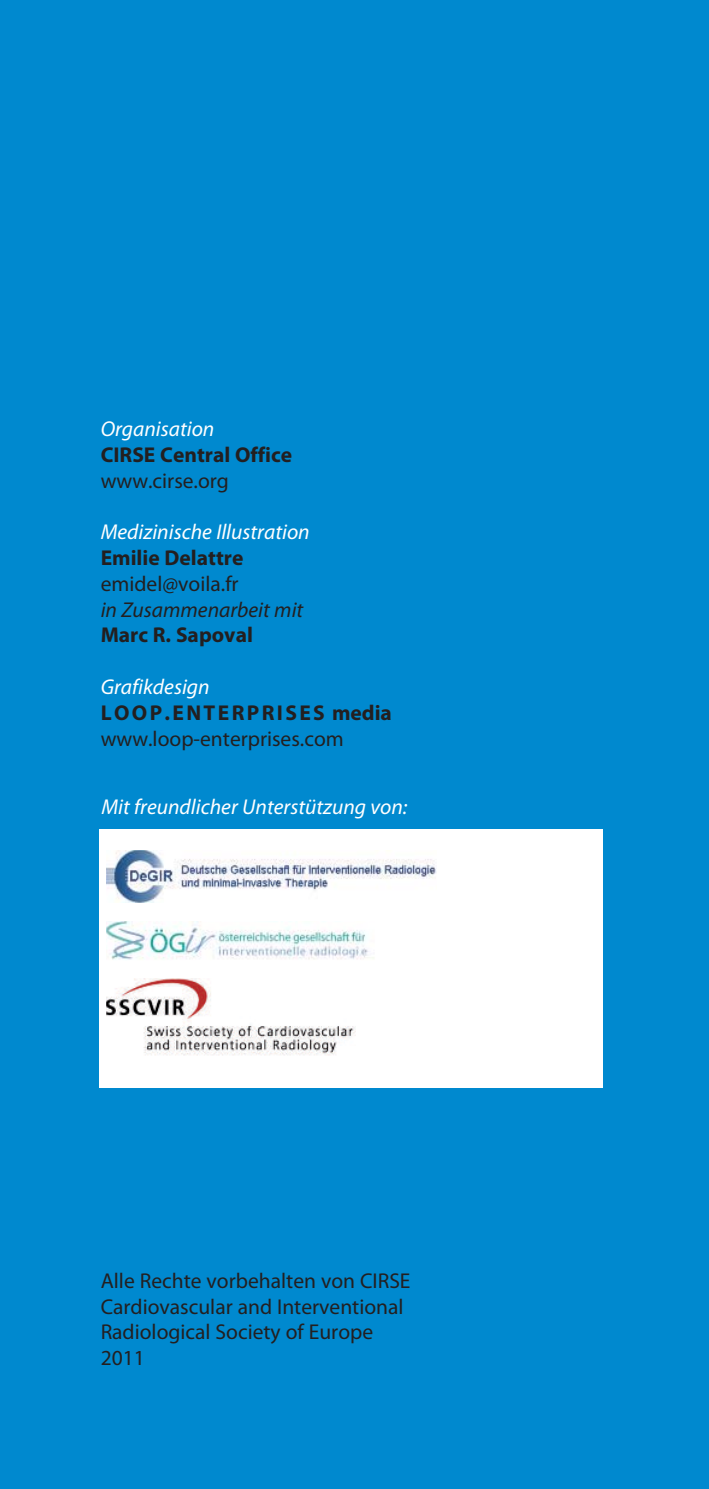
<style>
.page{position:relative;width:709px;height:1489px;background:#fff}
.page>*{position:absolute;margin:0;border:0;box-sizing:border-box;transform-origin:0 0}
.t1{font:21.5px/25.8px "Myriad Pro";color:#231f20}
.t2{font:italic 21.5px "Myriad Pro";color:#fff}
.t3{font:700 21.5px "Myriad Pro";color:#231f20}
.t4{font:700 21.5px "Myriad Pro";letter-spacing:.11em;color:#231f20}
.t5{font:italic 21.5px "Myriad Pro";color:#231f20}
</style>
<div class="page">
<div style="left:0;top:0;width:709px;height:1488px;background:#0089cf"></div>
<div style="left:99px;top:829px;width:503px;height:258px;background:#fff"></div>
<img style="left:106px;top:850px;width:330px;height:52px">
<img style="left:106px;top:978px;width:250px;height:78px">
<img style="left:106px;top:921px;width:268px;height:39px">
<p class="t2" style="left:101px;top:420px;width:115px">Organisation</p>
<p class="t3" style="left:101px;top:446px;width:193px">CIRSE Central Office</p>
<p class="t1" style="left:101px;top:469px;width:130px">www.cirse.org</p>
<p class="t2" style="left:101px;top:523px;width:210px">Medizinische Illustration</p>
<p class="t3" style="left:101px;top:549px;width:144px">Emilie Delattre</p>
<p class="t1" style="left:101px;top:572px;width:139px">emidel@voila.fr</p>
<p class="t5" style="left:101px;top:601px;width:204px">in Zusammenarbeit mit</p>
<p class="t3" style="left:101px;top:626px;width:154px">Marc R. Sapoval</p>
<p class="t2" style="left:101px;top:678px;width:110px">Grafikdesign</p>
<p class="t4" style="left:101px;top:704px;width:293px">LOOP.ENTERPRISES media</p>
<p class="t1" style="left:101px;top:727px;width:244px">www.loop-enterprises.com</p>
<p class="t2" style="left:101px;top:798px;width:308px">Mit freundlicher Unterstützung von:</p>
<p class="t1" style="left:101px;top:1269px;width:311px">Alle Rechte vorbehalten von CIRSE<br>Cardiovascular and Interventional<br>Radiological Society of Europe<br>2011</p>
</div>
